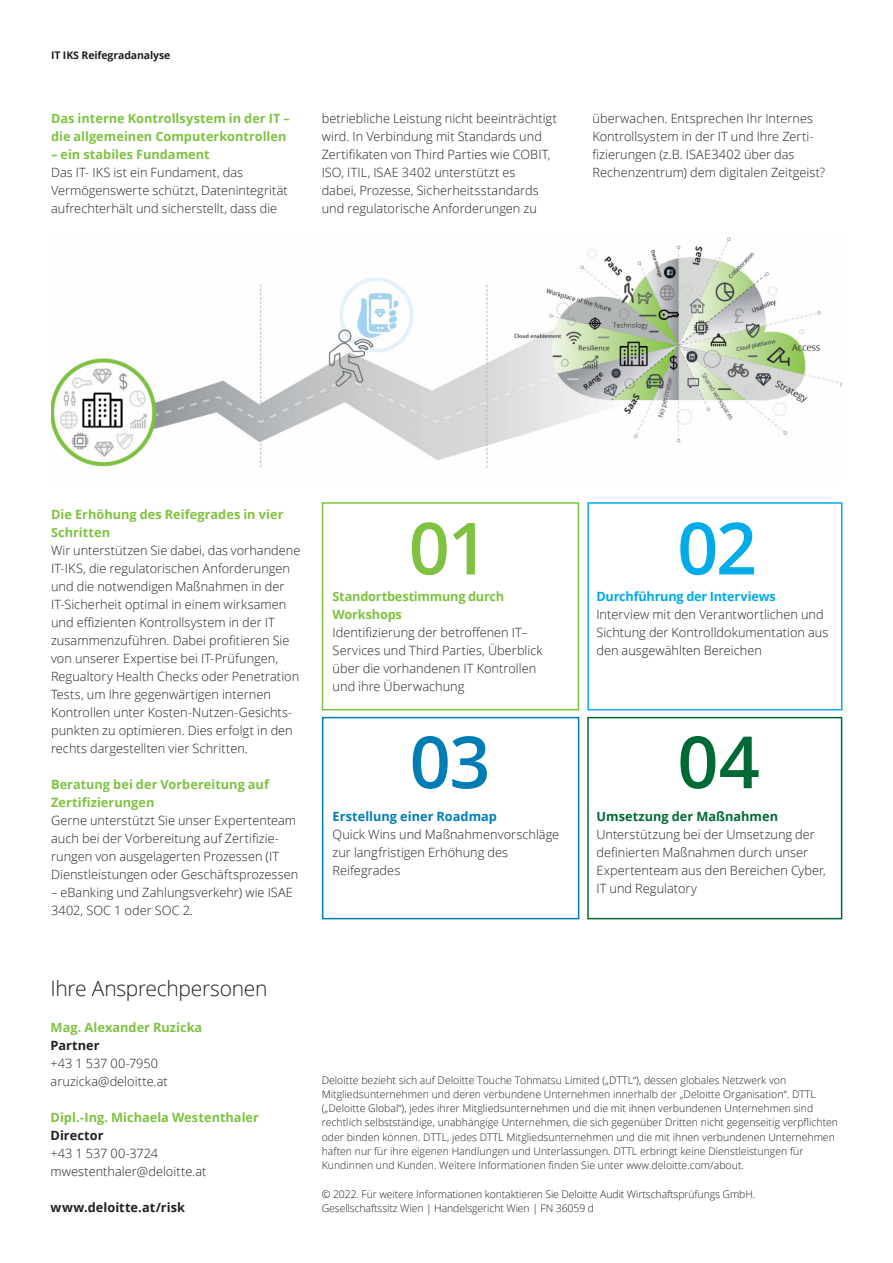
<style>
.page{position:relative;width:893px;height:1263px;background:#fff}
.page>*{position:absolute;margin:0;border:0;box-sizing:border-box;transform-origin:0 0}
.t1{font:600 72px "Open Sans";color:#7fc241}
.t2{font:600 72px "Open Sans";color:#00abe7}
.t3{font:600 72px "Open Sans";color:#007db5}
.t4{font:600 72px "Open Sans";color:#006a35}
.Introduction__14_18p{font:300 21px "Open Sans";letter-spacing:-.015em;color:#231f20}
.Body_copy__8_5_12pt{font:300 12.75px/18px "Open Sans";color:#231f20}
.Subhead_A__8_5_12pt{font:700 12.75px/18px "Open Sans";letter-spacing:.005em;color:#7fc241}
.Subhead_B__8_5_12pt{font:700 12.75px "Open Sans";letter-spacing:.005em;color:#7fc241}
.Body_copy__8_5_12pt-2{font:700 12.75px "Open Sans";letter-spacing:.005em;color:#231f20}
.Subhead_C__8_5pt_12p{font:700 12.75px/18px "Open Sans";letter-spacing:-.02em;color:#7fc241}
.Subhead_C__8_5pt_12p-2{font:700 12.75px "Open Sans";letter-spacing:-.02em;color:#00abe7}
.Subhead_C__8_5pt_12p-3{font:700 12.75px "Open Sans";letter-spacing:.005em;color:#007db5}
.Subhead_C__8_5pt_12p-4{font:700 12.75px "Open Sans";color:#006a35}
.Disclaimers__7_9_5pt{font:300 10.5px/14.2px "Open Sans";color:#231f20}
.Brochure_title__foli{font:700 10.5px "Open Sans";letter-spacing:-.01em;color:#231f20}
</style>
<div class="page">
<div style="left:322px;top:502px;width:257px;height:208px;border:2px solid #7fc241"></div>
<div style="left:322px;top:717px;width:257px;height:202px;border:2px solid #007db5"></div>
<div style="left:587px;top:502px;width:255px;height:208px;border:2px solid #00abe7"></div>
<div style="left:587px;top:717px;width:255px;height:202px;border:2px solid #006a35"></div>
<img style="left:51px;top:237px;width:791px;height:231px">
<p class="Brochure_title__foli" style="left:51px;top:48px;width:121px">IT IKS Reifegradanalyse</p>
<p class="Subhead_A__8_5_12pt" style="left:51px;top:109px;width:240px">Das interne Kontrollsystem in der IT – die allgemeinen Computerkontrollen</p>
<p class="Subhead_A__8_5_12pt" style="left:51px;top:145px;width:160px">– ein stabiles Fundament</p>
<p class="Body_copy__8_5_12pt" style="left:51px;top:163px;width:238px">Das IT- IKS ist ein Fundament, das<br>Vermögenswerte schützt, Datenintegrität aufrechterhält und sicherstellt, dass die</p>
<p class="Body_copy__8_5_12pt" style="left:322px;top:109px;width:237px">betriebliche Leistung nicht beeinträchtigt wird. In Verbindung mit Standards und Zertifikaten von Third Parties wie COBIT, ISO, ITIL, ISAE 3402 unterstützt es<br>dabei, Prozesse, Sicherheitsstandards und regulatorische Anforderungen zu</p>
<p class="Body_copy__8_5_12pt" style="left:592px;top:109px;width:234px">überwachen. Entsprechen Ihr Internes Kontrollsystem in der IT und Ihre Zerti&shy;fizierungen (z.B. ISAE3402 über das Rechenzentrum) dem digitalen Zeitgeist?</p>
<p class="Subhead_A__8_5_12pt" style="left:51px;top:505px;width:234px">Die Erhöhung des Reifegrades in vier<br>Schritten</p>
<p class="Body_copy__8_5_12pt" style="left:51px;top:541px;width:251px">Wir unterstützen Sie dabei, das vorhandene IT-IKS, die regulatorischen Anforderungen und die notwendigen Maßnahmen in der IT-Sicherheit optimal in einem wirksamen und effizienten Kontrollsystem in der IT zusammenzuführen. Dabei profitieren Sie von unserer Expertise bei IT-Prüfungen, Regualtory Health Checks oder Penetration Tests, um Ihre gegenwärtigen internen Kontrollen unter Kosten-Nutzen-Gesichts&shy;punkten zu optimieren. Dies erfolgt in den rechts dargestellten vier Schritten.</p>
<p class="Subhead_A__8_5_12pt" style="left:51px;top:775px;width:219px">Beratung bei der Vorbereitung auf<br>Zertifizierungen</p>
<p class="Body_copy__8_5_12pt" style="left:51px;top:811px;width:249px">Gerne unterstützt Sie unser Expertenteam auch bei der Vorbereitung auf Zertifizie&shy;rungen von ausgelagerten Prozessen (IT Dienstleistungen oder Geschäftsprozessen</p>
<p class="Body_copy__8_5_12pt" style="left:51px;top:883px;width:243px">– eBanking und Zahlungsverkehr) wie ISAE<br>3402, SOC 1 oder SOC 2.</p>
<p class="t1" style="left:409px;top:499px;width:81px">01</p>
<p class="t2" style="left:677px;top:499px;width:81px">02</p>
<p class="Subhead_C__8_5pt_12p" style="left:333px;top:587px;width:173px">Standortbestimmung durch<br>Workshops</p>
<p class="Body_copy__8_5_12pt" style="left:333px;top:623px;width:212px">Identifizierung der betrofenen IT– Services und Third Parties, Überblick über die vorhandenen IT Kontrollen und ihre Überwachung</p>
<p class="Subhead_C__8_5pt_12p-2" style="left:596px;top:587px;width:181px">Durchführung der Interviews</p>
<p class="Body_copy__8_5_12pt" style="left:596px;top:605px;width:234px">Interview mit den Verantwortlichen und<br>Sichtung der Kontrolldokumentation aus den ausgewählten Bereichen</p>
<p class="t3" style="left:410px;top:713px;width:82px">03</p>
<p class="t4" style="left:677px;top:713px;width:84px">04</p>
<p class="Subhead_C__8_5pt_12p-3" style="left:333px;top:808px;width:166px">Erstellung einer Roadmap</p>
<p class="Body_copy__8_5_12pt" style="left:333px;top:825px;width:228px">Quick Wins und Maßnahmenvorschläge zur langfristigen Erhöhung des<br>Reifegrades</p>
<p class="Subhead_C__8_5pt_12p-4" style="left:596px;top:808px;width:183px">Umsetzung der Maßnahmen</p>
<p class="Body_copy__8_5_12pt" style="left:596px;top:825px;width:231px">Unterstützung bei der Umsetzung der definierten Maßnahmen durch unser<br>Expertenteam aus den Bereichen Cyber,<br>IT und Regulatory</p>
<p class="Introduction__14_18p" style="left:51px;top:974px;width:218px">Ihre Ansprechpersonen</p>
<p class="Subhead_B__8_5_12pt" style="left:51px;top:1018px;width:153px">Mag. Alexander Ruzicka</p>
<p class="Body_copy__8_5_12pt-2" style="left:51px;top:1036px;width:51px">Partner</p>
<p class="Body_copy__8_5_12pt" style="left:51px;top:1054px;width:109px">+43 1 537 00-7950</p>
<p class="Body_copy__8_5_12pt" style="left:51px;top:1072px;width:119px">aruzicka@deloitte.at</p>
<p class="Subhead_B__8_5_12pt" style="left:51px;top:1108px;width:210px">Dipl.-Ing. Michaela Westenthaler</p>
<p class="Body_copy__8_5_12pt-2" style="left:51px;top:1126px;width:54px">Director</p>
<p class="Body_copy__8_5_12pt" style="left:51px;top:1144px;width:109px">+43 1 537 00-3724</p>
<p class="Body_copy__8_5_12pt" style="left:51px;top:1162px;width:157px">mwestenthaler@deloitte.at</p>
<p class="Body_copy__8_5_12pt-2" style="left:51px;top:1198px;width:136px">www.deloitte.at/risk</p>
<p class="Disclaimers__7_9_5pt" style="left:322px;top:1072px;width:518px">Deloitte bezieht sich auf Deloitte Touche Tohmatsu Limited („DTTL“), dessen globales Netzwerk von Mitgliedsunternehmen und deren verbundene Unternehmen innerhalb der „Deloitte Organisation“. DTTL („Deloitte Global“), jedes ihrer Mitgliedsunternehmen und die mit ihnen verbundenen Unternehmen sind rechtlich selbstständige, unabhängige Unternehmen, die sich gegenüber Dritten nicht gegenseitig verpflichten oder binden können. DTTL, jedes DTTL Mitgliedsunternehmen und die mit ihnen verbundenen Unternehmen haften nur für ihre eigenen Handlungen und Unterlassungen. DTTL erbringt keine Dienstleistungen für Kundinnen und Kunden. Weitere Informationen finden Sie unter www.deloitte.com/about.</p>
<p class="Disclaimers__7_9_5pt" style="left:322px;top:1186px;width:435px">© 2022. Für weitere Informationen kontaktieren Sie Deloitte Audit Wirtschaftsprüfungs GmbH.</p>
<p class="Disclaimers__7_9_5pt" style="left:322px;top:1201px;width:274px">Gesellschaftssitz Wien | Handelsgericht Wien | FN 36059 d</p>
</div>
